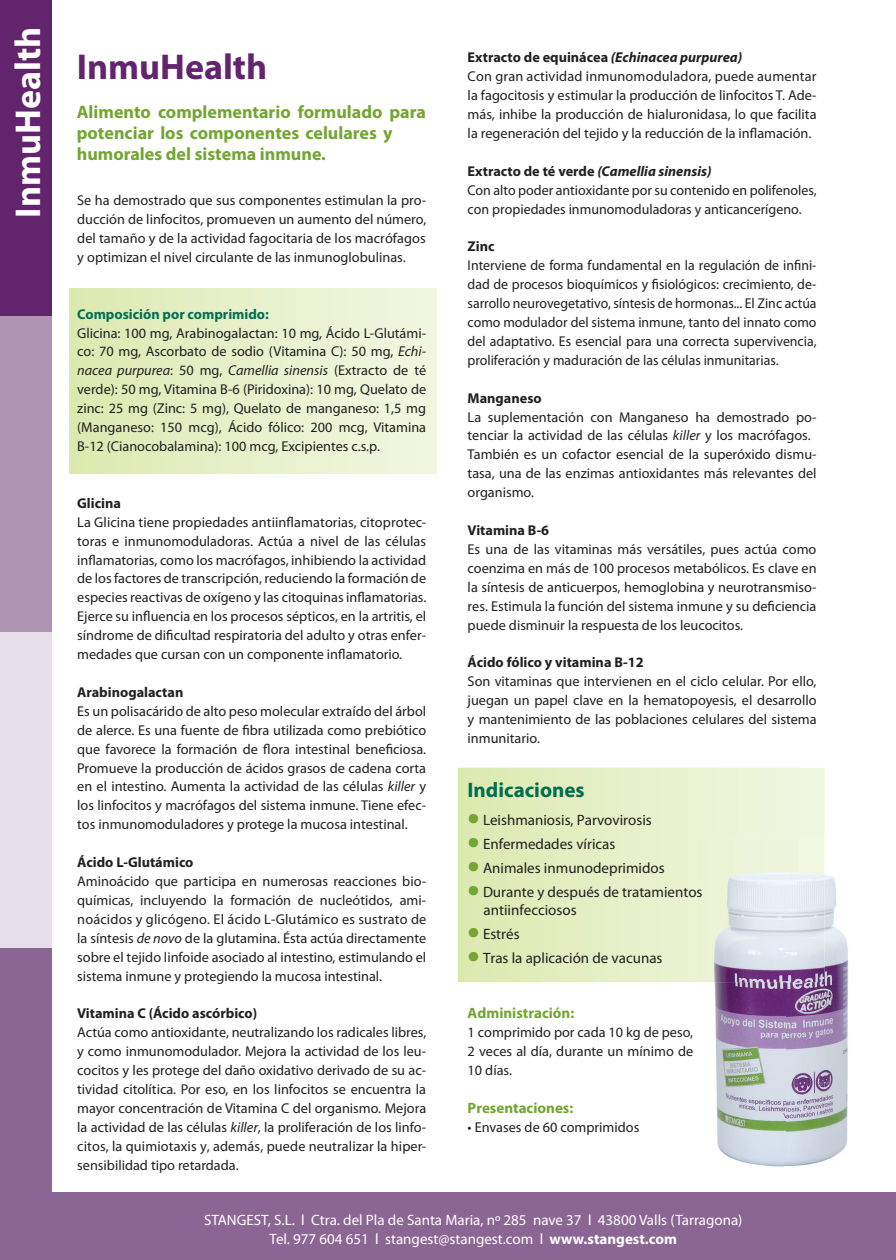
<style>
.page{position:relative;width:896px;height:1260px;background:#fff}
.page>*{position:absolute;margin:0;border:0;box-sizing:border-box;transform-origin:0 0}
.t1{font:700 36px "Myriad Pro";color:#fff}
.t2{font:700 36px "Myriad Pro";color:#63246e}
.t3{font:700 21px "Myriad Pro";color:#006e51}
.t4{font:700 18px/21px "Myriad Pro";color:#73a532}
.t5{font:15px/18px "Myriad Pro";color:#231f20}
.t6{font:15px/19.5px "Myriad Pro";color:#fff;text-align:center}
.t7{font:700 15px "Myriad Pro";color:#73a532}
.t8{font:14.25px/18.9px "Myriad Pro";color:#231f20;text-align:justify}
.t9{font:700 14.25px "Myriad Pro";color:#231f20}
.t10{font:700 14.25px "Myriad Pro";color:#006e51}
.s1{font-style:italic}
.s2{font-weight:700}
.s3{font-weight:700;font-style:italic}
.s4{font-weight:700;font-size:36px;color:#73a532}
.s5{color:#1a1c14}
</style>
<div class="page">
<svg style="left:457px;top:767px;width:367px;height:214px;background:#e5efc5"></svg>
<div style="left:0;top:0;width:52px;height:316px;background:#63246e"></div>
<div style="left:0;top:632px;width:52px;height:316px;background:#e7dfe9"></div>
<div style="left:0;top:316px;width:52px;height:316px;background:#af94b5"></div>
<div style="left:0;top:948px;width:52px;height:311px;background:#8b6593"></div>
<div style="left:0;top:1191px;width:895px;height:68px;background:#8b6593"></div>
<div style="left:70px;top:289px;width:366px;height:184px;background:linear-gradient(to right,#dde9b1,#f2f7e2)"></div>
<img style="left:785px;top:838px;width:64px;height:328px">
<img style="left:697px;top:981px;width:88px;height:186px">
<img style="left:697px;top:838px;width:127px;height:143px">
<img style="left:697px;top:885px;width:5px;height:14px">
<h1 class="t1" style="left:7px;top:217px;width:192px;rotate:-90deg">InmuHealth</h1>
<h1 class="t2" style="left:77px;top:46px;width:192px">InmuHealth</h1>
<p class="t4" style="left:77px;top:102px;width:350px">Alimento complementario formulado para potenciar los componentes celulares y humorales del sistema inmune.</p>
<p class="t8" style="left:77px;top:192px;width:350px">Se ha demostrado que sus componentes estimulan la pro&shy;ducción de linfocitos, promueven un aumento del número, del tamaño y de la actividad fagocitaria de los macrófagos y optimizan el nivel circulante de las inmunoglobulinas.</p>
<p class="t10" style="left:77px;top:305px;width:193px">Composición por comprimido:</p>
<p class="t8" style="left:77px;top:324px;width:350px">Glicina: 100 mg, Arabinogalactan: 10 mg, Ácido L-Glutámi&shy;co: 70 mg, Ascorbato de sodio (Vitamina C): 50 mg, <span class="s1">Echi&shy;nacea purpurea</span>: 50 mg, <span class="s1">Camellia sinensis</span> (Extracto de té verde): 50 mg, Vitamina B-6 (Piridoxina): 10 mg, Quelato de zinc: 25 mg (Zinc: 5 mg), Quelato de manganeso: 1,5 mg (Manganeso: 150 mcg), Ácido fólico: 200 mcg, Vitamina B-12 (Cianocobalamina): 100 mcg, Excipientes c.s.p.</p>
<p class="t9" style="left:77px;top:494px;width:45px">Glicina</p>
<p class="t8" style="left:77px;top:513px;width:350px">La Glicina tiene propiedades antiinflamatorias, citoprotec&shy;toras e inmunomoduladoras. Actúa a nivel de las células inflamatorias, como los macrófagos, inhibiendo la actividad de los factores de transcripción, reduciendo la formación de especies reactivas de oxígeno y las citoquinas inflamatorias.<br>Ejerce su influencia en los procesos sépticos, en la artritis, el síndrome de dificultad respiratoria del adulto y otras enfer&shy;medades que cursan con un componente inflamatorio.</p>
<p class="t9" style="left:77px;top:683px;width:108px">Arabinogalactan</p>
<p class="t8" style="left:77px;top:702px;width:350px">Es un polisacárido de alto peso molecular extraído del árbol de alerce. Es una fuente de fibra utilizada como prebiótico que favorece la formación de flora intestinal beneficiosa.<br>Promueve la producción de ácidos grasos de cadena corta en el intestino. Aumenta la actividad de las células <span class="s1">killer</span> y los linfocitos y macrófagos del sistema inmune. Tiene efec&shy;tos inmunomoduladores y protege la mucosa intestinal.</p>
<p class="t9" style="left:77px;top:853px;width:118px">Ácido L-Glutámico</p>
<p class="t8" style="left:77px;top:872px;width:350px">Aminoácido que participa en numerosas reacciones bio&shy;químicas, incluyendo la formación de nucleótidos, ami&shy;noácidos y glicógeno. El ácido L-Glutámico es sustrato de la síntesis <span class="s1">de novo</span> de la glutamina. Ésta actúa directamente sobre el tejido linfoide asociado al intestino, estimulando el sistema inmune y protegiendo la mucosa intestinal.</p>
<p class="t9" style="left:77px;top:1004px;width:181px">Vitamina C (Ácido ascórbico)</p>
<p class="t8" style="left:77px;top:1024px;width:350px">Actúa como antioxidante, neutralizando los radicales libres, y como inmunomodulador. Mejora la actividad de los leu&shy;cocitos y les protege del daño oxidativo derivado de su ac&shy;tividad citolítica. Por eso, en los linfocitos se encuentra la mayor concentración de Vitamina C del organismo. Mejora la actividad de las células <span class="s1">killer</span>, la proliferación de los linfo&shy;citos, la quimiotaxis y, además, puede neutralizar la hiper&shy;sensibilidad tipo retardada.</p>
<p class="t8" style="left:467px;top:49px;width:350px;text-align:left"><span class="s2">Extracto de equinácea</span> <span class="s3">(Echinacea purpurea)<br></span>Con gran actividad inmunomoduladora, puede aumentar la fagocitosis y estimular la producción de linfocitos T. Ade&shy;más, inhibe la producción de hialuronidasa, lo que facilita la regeneración del tejido y la reducción de la inflamación.</p>
<p class="t8" style="left:467px;top:162px;width:350px;text-align:left"><span class="s2">Extracto de té verde</span> <span class="s3">(Camellia sinensis)<br></span>Con alto poder antioxidante por su contenido en polifenoles, con propiedades inmunomoduladoras y anticancerígeno.</p>
<p class="t9" style="left:467px;top:238px;width:28px">Zinc</p>
<p class="t8" style="left:467px;top:257px;width:350px">Interviene de forma fundamental en la regulación de infini&shy;dad de procesos bioquímicos y fisiológicos: crecimiento, de&shy;sarrollo neurovegetativo, síntesis de hormonas... El Zinc actúa como modulador del sistema inmune, tanto del innato como del adaptativo. Es esencial para una correcta supervivencia, proliferación y maduración de las células inmunitarias.</p>
<p class="t9" style="left:467px;top:389px;width:76px">Manganeso</p>
<p class="t8" style="left:467px;top:408px;width:350px;text-align:left">La suplementación con Manganeso ha demostrado po&shy;tenciar la actividad de las células <span class="s1">killer</span> y los macrófagos.<br>También es un cofactor esencial de la superóxido dismu&shy;tasa, una de las enzimas antioxidantes más relevantes del organismo.</p>
<p class="t9" style="left:467px;top:521px;width:83px">Vitamina B-6</p>
<p class="t8" style="left:467px;top:540px;width:350px">Es una de las vitaminas más versátiles, pues actúa como coenzima en más de 100 procesos metabólicos. Es clave en la síntesis de anticuerpos, hemoglobina y neurotransmiso&shy;res. Estimula la función del sistema inmune y su deficiencia puede disminuir la respuesta de los leucocitos.</p>
<p class="t9" style="left:467px;top:654px;width:177px">Ácido fólico y vitamina B-12</p>
<p class="t8" style="left:467px;top:673px;width:350px">Son vitaminas que intervienen en el ciclo celular. Por ello, juegan un papel clave en la hematopoyesis, el desarrollo y mantenimiento de las poblaciones celulares del sistema inmunitario.</p>
<h2 class="t3" style="left:467px;top:777px;width:118px">Indicaciones</h2>
<p class="t5" style="left:467px;top:811px;width:186px"><span class="s4">•</span> Leishmaniosis, Parvovirosis</p>
<p class="t5" style="left:467px;top:835px;width:149px"><span class="s4">•</span> Enfermedades víricas</p>
<p class="t5" style="left:467px;top:859px;width:199px"><span class="s4">•</span> Animales inmunodeprimidos</p>
<p class="t5" style="left:483px;top:883px;width:220px;text-indent:-16px"><span class="s4">•</span> Durante y después de tratamiento<span class="s5">s </span>antiinfecciosos</p>
<p class="t5" style="left:467px;top:925px;width:53px"><span class="s4">•</span> Estrés</p>
<p class="t5" style="left:467px;top:949px;width:196px"><span class="s4">•</span> Tras la aplicación de vacunas</p>
<p class="t7" style="left:467px;top:1004px;width:108px">Administración:</p>
<p class="t8" style="left:467px;top:1024px;width:227px">1 comprimido por cada 10 kg de peso, 2 veces al día, durante un mínimo de 10 días.</p>
<p class="t7" style="left:467px;top:1098px;width:107px">Presentaciones:</p>
<p class="t8" style="left:467px;top:1118px;width:173px">• Envases de 60 comprimidos</p>
<p class="t6" style="left:204px;top:1210px;width:540px">STANGEST, S.L. l Ctra. del Pla de Santa Maria, nº 285 nave 37 l 43800 Valls (Tarragona)<br>Tel. 977 604 651 l stangest@stangest.com l <span class="s2">www.stangest.com</span></p>
</div>
